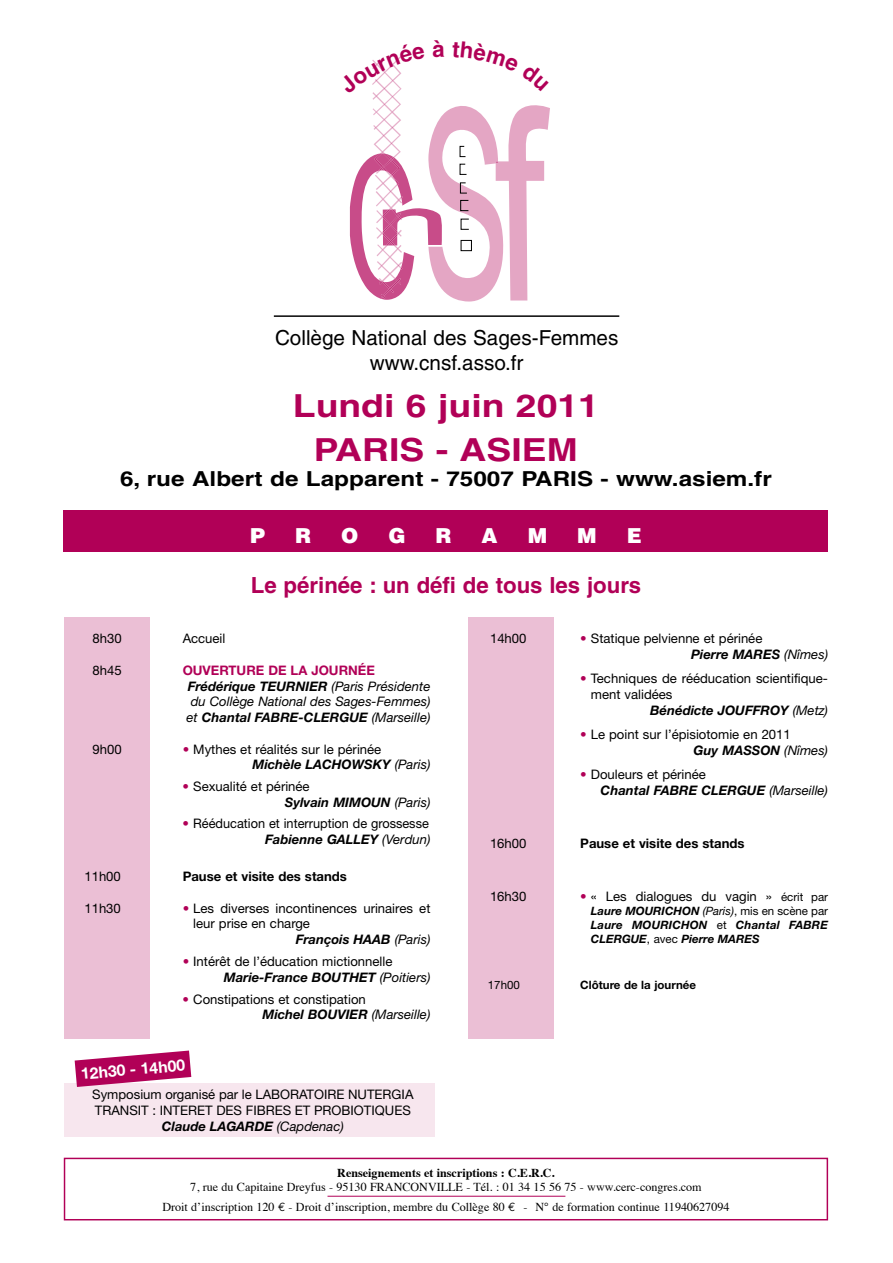
<style>
.page{position:relative;width:893px;height:1263px;background:#fff}
.page>*{position:absolute;margin:0;border:0;box-sizing:border-box;transform-origin:0 0}
.t1{font:700 31.8px/43.8px "Helvetica";color:#b10057;text-align:center;scale:1.18 1}
.t2{font:700 22.2px "Helvetica";color:#b10057}
.t3{font:20.7px/24.8px "Helvetica";color:#000;text-align:center}
.t4{font:700 20.7px "Helvetica";color:#000;scale:1.18 1}
.t5{font:900 20.7px "Helvetica";color:#fff}
.t6{font:700 15.9px "Helvetica Neue";color:#fff}
.t7{font:13.2px/15.8px "Helvetica Neue";color:#000}
.t8{font:italic 700 13.2px/15.8px "Helvetica Neue";color:#000}
.t9{font:italic 13.2px "Helvetica Neue";color:#000}
.t10{font:700 13.2px "Helvetica Neue";color:#000}
.t11{font:700 13.2px "Helvetica Neue";color:#b10057}
.t12{font:12.15px/20.2px "Times";color:#000}
.t13{font:700 12.15px "Times";color:#000}
.t14{font:italic 700 11.55px/13.8px "Helvetica Neue";color:#000}
.t15{font:700 11.55px "Helvetica Neue";color:#000}
.t16{font:11.55px "Helvetica Neue";color:#000}
.s1{font-weight:400}
.s2{color:#b10057}
.s3{font-weight:700;font-style:italic}
.s4{font-style:italic}
.s5{font-weight:400;font-style:normal;color:#b10057}
.s6{font-weight:400;font-style:normal}
.s7{font-size:11.55px}
</style>
<div class="page">
<hr style="left:274px;top:315px;width:345px;height:2px;background:#000">
<div style="left:64px;top:510px;width:764px;height:42px;background:#b10057"></div>
<div style="left:64px;top:1158px;width:764px;height:62px;border:1px solid #b10057"></div>
<hr style="left:327px;top:1196px;width:238px;height:1px;background:#b10057">
<div style="left:64px;top:617px;width:86px;height:421px;background:#ebbfd5"></div>
<div style="left:468px;top:617px;width:86px;height:421px;background:#ebbfd5"></div>
<div style="left:65px;top:1083px;width:370px;height:54px;background:#f7e6ee"></div>
<svg style="left:75px;top:1050px;width:116px;height:37px"></svg>
<svg style="left:349px;top:56px;width:201px;height:245px"></svg>
<h3 class="t3" style="left:275px;top:325px;width:345px">Collège National des Sages-Femmes www.cnsf.asso.fr</h3>
<h1 class="t1" style="left:293px;top:383px;width:261px">Lundi 6 juin 2011<br>PARIS - ASIEM</h1>
<h3 class="t4" style="left:120px;top:466px;width:554px">6, rue Albert de Lapparent - 75007 PARIS - www.asiem.fr</h3>
<h3 class="t5" style="left:250px;top:522px;width:16px">P</h3>
<h3 class="t5" style="left:295px;top:522px;width:18px">R</h3>
<h3 class="t5" style="left:341px;top:522px;width:19px">O</h3>
<h3 class="t5" style="left:388px;top:522px;width:19px">G</h3>
<h3 class="t5" style="left:436px;top:522px;width:18px">R</h3>
<h3 class="t5" style="left:482px;top:522px;width:18px">A</h3>
<h3 class="t5" style="left:528px;top:522px;width:21px">M</h3>
<h3 class="t5" style="left:577px;top:522px;width:21px">M</h3>
<h3 class="t5" style="left:627px;top:522px;width:16px">E</h3>
<h2 class="t2" style="left:251px;top:572px;width:392px">Le périnée : un défi de tous les jours</h2>
<p class="t7" style="left:92px;top:631px;width:31px">8h30</p>
<p class="t7" style="left:183px;top:631px;width:44px">Accueil</p>
<p class="t7" style="left:92px;top:662px;width:31px">8h45</p>
<p class="t11" style="left:183px;top:662px;width:194px">Ouverture de la journée</p>
<p class="t8" style="left:188px;top:678px;width:244px">Frédérique Teurnier <span class="s1">(Paris Présidente</span></p>
<p class="t9" style="left:191px;top:694px;width:241px">du Collège National des Sages-Femmes)</p>
<p class="t8" style="left:187px;top:709px;width:245px"><span class="s1">et</span> Chantal FABRE-CLERGUE <span class="s1">(Marseille)</span></p>
<p class="t7" style="left:92px;top:741px;width:31px">9h00</p>
<p class="t7" style="left:253px;top:741px;width:179px;text-indent:-70px"><span class="s2">•</span> Mythes et réalités sur le périnée<br><span class="s3">Michèle LACHOWSKY</span> <span class="s4">(Paris)</span></p>
<p class="t7" style="left:285px;top:778px;width:147px;text-indent:-102px"><span class="s2">•</span> Sexualité et périnée<br><span class="s3">Sylvain MIMOUN</span> <span class="s4">(Paris)</span></p>
<p class="t7" style="left:183px;top:815px;width:249px;text-align:right"><span class="s2">•</span> Rééducation et interruption de grossesse<br><span class="s3">Fabienne GALLEY</span> <span class="s4">(Verdun)</span></p>
<p class="t7" style="left:84px;top:868px;width:38px">11h00</p>
<p class="t10" style="left:183px;top:868px;width:166px">Pause et visite des stands</p>
<p class="t7" style="left:84px;top:900px;width:38px">11h30</p>
<p class="t7" style="left:183px;top:900px;width:249px"><span class="s2">•</span> Les diverses incontinences urinaires et</p>
<p class="t7" style="left:193px;top:915px;width:118px">leur prise en charge</p>
<p class="t8" style="left:296px;top:931px;width:136px">François HAAB <span class="s1">(Paris)</span></p>
<p class="t7" style="left:224px;top:954px;width:208px;text-indent:-41px"><span class="s2">•</span> Intérêt de l’éducation mictionnelle<br><span class="s3">Marie-France BOUTHET</span> <span class="s4">(Poitiers)</span></p>
<p class="t7" style="left:262px;top:991px;width:105px;text-indent:-80px"><span class="s2">•</span> Constipations et constipation<br><span class="s3">Michel BOUVIER</span></p>
<p class="t9" style="left:372px;top:1007px;width:60px">(Marseille)</p>
<p class="t6" style="left:80px;top:1064px;width:106px;rotate:-5deg">12h30 - 14h00</p>
<p class="t7" style="left:92px;top:1086px;width:323px;text-align:center">Symposium organisé par le LABORATOIRE NUTERGIA<br>TRANSIT : INTERET DES FIBRES ET PROBIOTIQUES<br><span class="s3">Claude LAGARDE</span> <span class="s4">(Capdenac)</span></p>
<p class="t7" style="left:490px;top:631px;width:38px">14h00</p>
<p class="t7" style="left:691px;top:631px;width:138px;text-indent:-111px"><span class="s2">•</span> Statique pelvienne et périnée<br><span class="s3">Pierre MARES</span> <span class="s4">(Nîmes)</span></p>
<p class="t7" style="left:580px;top:671px;width:249px"><span class="s2">•</span> Techniques de rééducation scientifique-</p>
<p class="t7" style="left:591px;top:686px;width:83px">ment validées</p>
<p class="t8" style="left:650px;top:702px;width:179px">Bénédicte JOUFFROY <span class="s1">(Metz)</span></p>
<p class="t7" style="left:694px;top:726px;width:136px;text-indent:-113px"><span class="s2">•</span> Le point sur l’épisiotomie en 2011<br><span class="s3">Guy MASSON</span> <span class="s4">(Nîmes)</span></p>
<p class="t8" style="left:601px;top:766px;width:229px;text-indent:-20px"><span class="s5">•</span> <span class="s6">Douleurs et périnée<br></span>Chantal FABRE CLERGUE <span class="s1">(Marseille)</span></p>
<p class="t7" style="left:490px;top:835px;width:38px">16h00</p>
<p class="t10" style="left:580px;top:835px;width:166px">Pause et visite des stands</p>
<p class="t7" style="left:490px;top:888px;width:38px">16h30</p>
<p class="t7" style="left:580px;top:888px;width:249px"><span class="s2">•</span> « Les dialogues du vagin » <span class="s7">écrit par</span></p>
<p class="t14" style="left:591px;top:904px;width:239px">Laure MOURICHON <span class="s1">(Paris)</span><span class="s6">, mis en scène par<br></span>Laure MOURICHON <span class="s6">et</span> Chantal FABRE<br>CLER GUE <span class="s6">, avec</span> Pierre MARES</p>
<p class="t16" style="left:488px;top:978px;width:34px">17h00</p>
<p class="t15" style="left:580px;top:978px;width:117px">Clôture de la journée</p>
<p class="t13" style="left:337px;top:1161px;width:219px">Renseignements et inscriptions : C.E.R.C.</p>
<p class="t12" style="left:162px;top:1176px;width:541px;text-indent:28px">7, rue du Capitaine Dreyfus - 95130 FRANCONVILLE - Tél. : 01 34 15 56 75 - www.cerc-congres.com<br>Droit d’inscription 120 - Droit d’inscription, membre du Collège 80</p>
<p class="t12" style="left:523px;top:1196px;width:208px">- N° de formation continue 11940627094</p>
</div>
